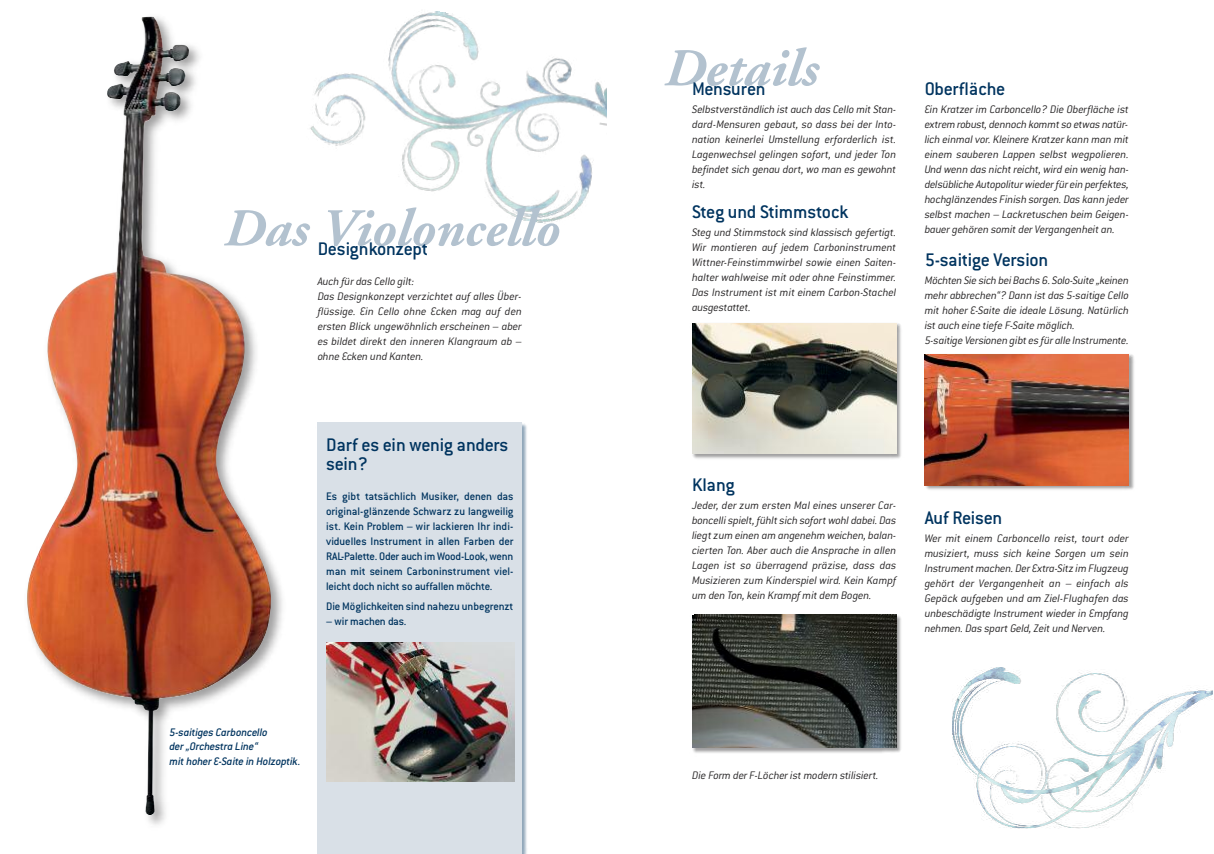
<style>
.page{position:relative;width:1214px;height:854px;background:#fff}
.page>*{position:absolute;margin:0;border:0;box-sizing:border-box;transform-origin:0 0}
.t1{font:53px "Adobe Garamond Bold Italic Os F";color:#b3c2cf}
.t2{font:500 20px/19px "Conduit ITC";letter-spacing:-.015em;color:#00345f}
.t3{font:italic 300 12px/15px "Conduit ITC";letter-spacing:-.01em;color:#272526;text-align:justify}
.t4{font:500 12px/15px "Conduit ITC";letter-spacing:-.01em;color:#00345f;text-align:justify}
.t5{font:italic 500 12px/14.4px "Conduit ITC";letter-spacing:-.015em;color:#00345f}
</style>
<div class="page">
<img style="left:952px;top:667px;width:260px;height:161px">
<img style="left:27px;top:16px;width:256px;height:809px">
<img style="left:107px;top:17px;width:164px;height:777px">
<img style="left:310px;top:11px;width:296px;height:213px">
<img style="left:522px;top:424px;width:5px;height:429px">
<div style="left:317px;top:422px;width:205px;height:431px;background:#d9e0e7"></div>
<img style="left:327px;top:642px;width:187px;height:139px">
<img style="left:692px;top:614px;width:209px;height:139px">
<img style="left:692px;top:614px;width:204px;height:133px">
<img style="left:924px;top:354px;width:210px;height:136px">
<img style="left:924px;top:354px;width:204px;height:131px">
<img style="left:692px;top:323px;width:209px;height:136px">
<img style="left:692px;top:323px;width:204px;height:131px">
<h1 class="t1" style="left:224px;top:207px;width:337px">Das Violoncello</h1>
<h2 class="t2" style="left:317px;top:241px;width:112px">Designkonzept</h2>
<p class="t3" style="left:317px;top:275px;width:206px;text-align:left">Auch für das Cello gilt:<br>Das Designkonzept verzichtet auf alles Über&shy;flüssige. Ein Cello ohne Ecken mag auf den ersten Blick ungewöhnlich erscheinen – aber es bildet direkt den inneren Klangraum ab – ohne Ecken und Kanten.</p>
<h2 class="t2" style="left:326px;top:437px;width:184px">Darf es ein wenig anders sein?</h2>
<p class="t4" style="left:326px;top:489px;width:189px">Es gibt tatsächlich Musiker, denen das original-glänzende Schwarz zu langweilig ist. Kein Problem – wir lackieren Ihr indi&shy;viduelles Instrument in allen Farben der RAL-Palette. Oder auch imWood-Look,wenn man mit seinem Carboninstrument viel&shy;leicht doch nicht so auffallen möchte.</p>
<p class="t4" style="left:326px;top:600px;width:189px">DieMöglichkeiten sind nahezu unbegrenzt</p>
<p class="t4" style="left:326px;top:615px;width:82px">– wir machen das.</p>
<p class="t5" style="left:169px;top:726px;width:133px">5-saitiges Carboncello<br>der „Orchestra Line“<br>mit hoher E-Saite in Holzoptik.</p>
<h1 class="t1" style="left:664px;top:47px;width:155px">Details</h1>
<h2 class="t2" style="left:692px;top:81px;width:75px">Mensuren</h2>
<p class="t3" style="left:692px;top:103px;width:206px">Selbstverständlich ist auch das Cello mit Stan&shy;dard-Mensuren gebaut, so dass bei der Into&shy;nation keinerlei Umstellung erforderlich ist.<br>Lagenwechsel gelingen sofort, und jeder Ton befindet sich genau dort, wo man es gewohnt ist.</p>
<h2 class="t2" style="left:692px;top:204px;width:158px">Steg und Stimmstock</h2>
<p class="t3" style="left:692px;top:226px;width:206px">Steg und Stimmstock sind klassisch gefertigt.<br>Wir montieren auf jedem Carboninstrument Wittner-Feinstimmwirbel sowie einen Saiten&shy;halter wahlweise mit oder ohne Feinstimmer.<br>Das Instrument ist mit einem Carbon-Stachel ausgestattet.</p>
<h2 class="t2" style="left:924px;top:81px;width:82px">Oberfläche</h2>
<p class="t3" style="left:924px;top:103px;width:206px">Ein Kratzer im Carboncello? Die Oberfläche ist extrem robust, dennoch kommt so etwas natür&shy;lich einmal vor. Kleinere Kratzer kann man mit einem sauberen Lappen selbst wegpolieren.<br>Und wenn das nicht reicht, wird ein wenig han&shy;delsübliche Autopolitur wiederfür ein perfektes, hochglänzendes Finish sorgen. Das kann jeder selbst machen – Lackretuschen beim Geigen&shy;bauer gehören somit der Vergangenheit an.</p>
<h2 class="t2" style="left:924px;top:252px;width:125px">5-saitige Version</h2>
<p class="t3" style="left:924px;top:273px;width:206px;text-align:left">Möchten Sie sich bei Bachs 6. Solo-Suite „keinen mehr abbrechen“? Dann ist das 5-saitige Cello mit hoher E-Saite die ideale Lösung. Natürlich ist auch eine tiefe F-Saite möglich.<br>5-saitige Versionen gibt es für alle Instrumente.</p>
<h2 class="t2" style="left:692px;top:477px;width:44px">Klang</h2>
<p class="t3" style="left:692px;top:498px;width:206px">Jeder, der zum ersten Mal eines unserer Car&shy;boncelli spielt, fühlt sich sofort wohl dabei. Das liegt zum einen am angenehm weichen, balan&shy;cierten Ton. Aber auch die Ansprache in allen Lagen ist so überragend präzise, dass das Musizieren zum Kinderspiel wird. Kein Kampf um den Ton, kein Krampf mit dem Bogen.</p>
<h2 class="t2" style="left:924px;top:510px;width:79px">Auf Reisen</h2>
<p class="t3" style="left:924px;top:531px;width:206px">Wer mit einem Carboncello reist, tourt oder musiziert, muss sich keine Sorgen um sein Instrument machen. Der Extra-Sitz im Flugzeug gehört der Vergangenheit an – einfach als Gepäck aufgeben und am Ziel-Flughafen das unbeschädigte Instrument wieder in Empfang nehmen. Das spart Geld, Zeit und Nerven.</p>
<p class="t3" style="left:692px;top:768px;width:188px">Die Form der F-Löcher ist modern stilisiert.</p>
</div>
